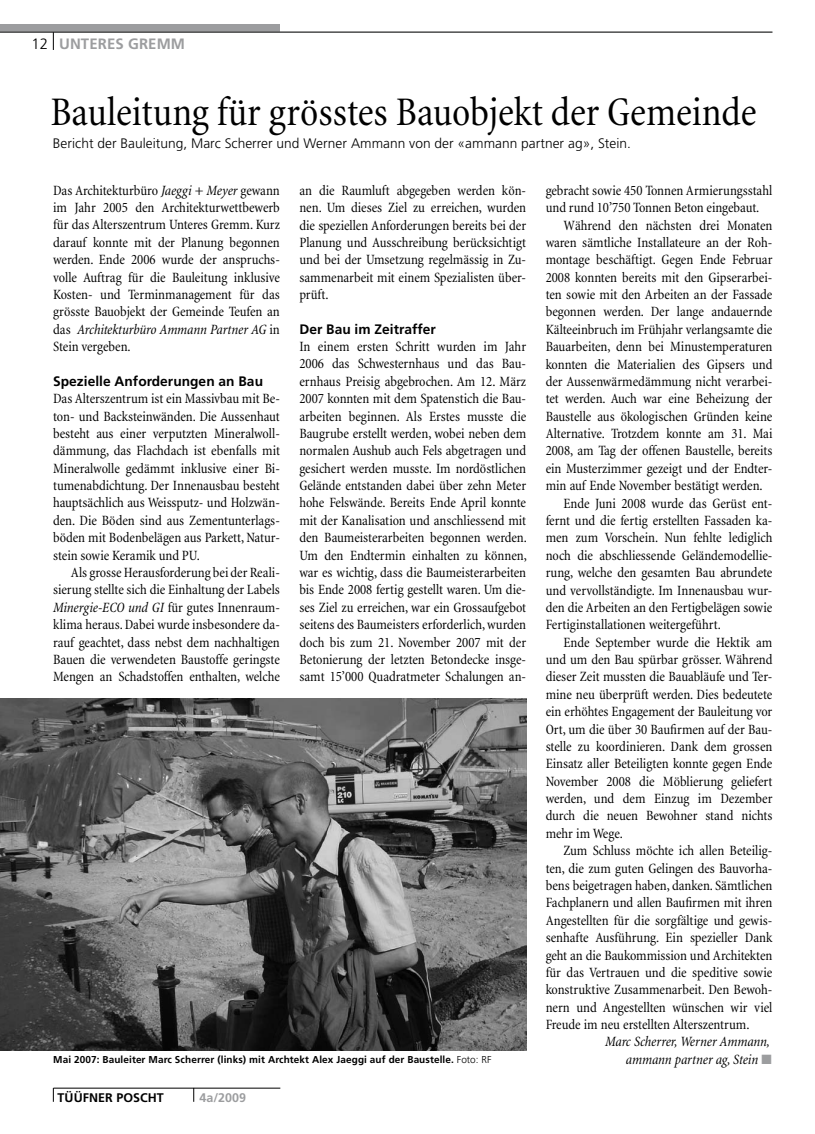
<style>
.page{position:relative;width:815px;height:1134px;background:#fff}
.page>*{position:absolute;margin:0;border:0;box-sizing:border-box;transform-origin:0 0}
.t1{font:condensed 41.25px "Minion";letter-spacing:-.005em;color:#000}
.t2{font:700 15px "Frutiger";letter-spacing:.005em;color:#9c9d9f}
.t3{font:condensed 14.38px/17.4px "Minion";letter-spacing:-.005em;color:#000;text-align:justify}
.t4{font:italic condensed 14.38px/17.4px "Minion";letter-spacing:-.005em;color:#000;text-align:right}
.t5{font:300 13.75px "Frutiger";color:#000}
.t6{font:700 13.75px "Frutiger";color:#000}
.t7{font:700 12.5px "Frutiger";letter-spacing:.005em;color:#000}
.t8{font:700 12.5px "Frutiger";letter-spacing:.005em;color:#9c9d9f}
.t9{font:700 10px "Frutiger";letter-spacing:.01em;color:#000}
.s1{font-weight:300;color:#000}
.s2{font-style:italic}
.s3{color:#9c9d9f}
.s4{font-weight:300}
</style>
<div class="page">
<div style="left:0;top:25px;width:280px;height:7px;background:#9c9d9f"></div>
<hr style="left:0;top:32px;width:772px;height:1px;background:#000">
<svg style="left:53px;top:32px;width:1px;height:18px"></svg>
<hr style="left:54px;top:1088px;width:226px;height:1px;background:#000">
<svg style="left:53px;top:1088px;width:1px;height:14px"></svg>
<svg style="left:194px;top:1088px;width:1px;height:14px"></svg>
<img style="left:0;top:699px;width:526px;height:351px">
<p class="t2" style="left:31px;top:35px;width:155px"><span class="s1">12</span> UNTERES GREMM</p>
<h1 class="t1" style="left:50px;top:90px;width:708px">Bauleitung für grösstes Bauobjekt der Gemeinde</h1>
<p class="t5" style="left:53px;top:136px;width:580px">Bericht der Bauleitung, Marc Scherrer und Werner Ammann von der «ammann partner ag», Stein.</p>
<p class="t3" style="left:53px;top:182px;width:228px">Das Architekturbüro <span class="s2">Jaeggi + Meyer</span> gewann im Jahr 2005 den Architekturwettbewerb für das Alterszentrum Unteres Gremm. Kurz darauf konnte mit der Planung begonnen werden. Ende 2006 wurde der anspruchs&shy;volle Auftrag für die Bauleitung inklusive Kosten- und Terminmanagement für das grösste Bauobjekt der Gemeinde Teufen an das <span class="s2">Architekturbüro Ammann Partner AG</span> in Stein vergeben.</p>
<p class="t6" style="left:53px;top:373px;width:211px">Spezielle Anforderungen an Bau</p>
<p class="t3" style="left:53px;top:390px;width:228px">Das Alterszentrum ist ein Massivbau mit Be&shy;ton- und Backsteinwänden. Die Aussenhaut besteht aus einer verputzten Mineralwoll&shy;dämmung, das Flachdach ist ebenfalls mit Mineralwolle gedämmt inklusive einer Bi&shy;tumenabdichtung. Der Innenausbau besteht hauptsächlich aus Weissputz- und Holzwän&shy;den. Die Böden sind aus Zementunterlags&shy;böden mit Bodenbelägen aus Parkett, Natur&shy;stein sowie Keramik und PU.</p>
<p class="t3" style="left:53px;top:564px;width:228px;text-indent:18px">Als grosse Herausforderung bei der Reali&shy;sierung stellte sich die Einhaltung der Labels <span class="s2">Minergie-ECO und GI</span> für gutes Innenraum&shy;klima heraus. Dabei wurde insbesondere da&shy;rauf geachtet, dass nebst dem nachhaltigen Bauen die verwendeten Baustoffe geringste Mengen an Schadstoffen enthalten, welche</p>
<p class="t3" style="left:299px;top:182px;width:228px">an die Raumluft abgegeben werden kön&shy;nen. Um dieses Ziel zu erreichen, wurden die speziellen Anforderungen bereits bei der Planung und Ausschreibung berücksichtigt und bei der Umsetzung regelmässig in Zu&shy;sammenarbeit mit einem Spezialisten über&shy;prüft.</p>
<p class="t6" style="left:299px;top:321px;width:138px">Der Bau im Zeitraffer</p>
<p class="t3" style="left:299px;top:338px;width:229px">In einem ersten Schritt wurden im Jahr 2006 das Schwesternhaus und das Bau&shy;ernhaus Preisig abgebrochen. Am 12. März 2007 konnten mit dem Spatenstich die Bau&shy;arbeiten beginnen. Als Erstes musste die Baugrube erstellt werden, wobei neben dem normalen Aushub auch Fels abgetragen und gesichert werden musste. Im nordöstlichen Gelände entstanden dabei über zehn Meter hohe Felswände. Bereits Ende April konnte mit der Kanalisation und anschliessend mit den Baumeisterarbeiten begonnen werden.<br>Um den Endtermin einhalten zu können, war es wichtig, dass die Baumeisterarbeiten bis Ende 2008 fertig gestellt waren. Um die&shy;ses Ziel zu erreichen, war ein Grossaufgebot seitens des Baumeisters erforderlich, wurden doch bis zum 21. November 2007 mit der Betonierung der letzten Betondecke insge&shy;samt 15’000 Quadratmeter Schalungen an-</p>
<p class="t3" style="left:546px;top:182px;width:228px">gebracht sowie 450 Tonnen Armierungsstahl</p>
<p class="t3" style="left:546px;top:199px;width:215px">und rund 10’750 Tonnen Beton eingebaut.</p>
<p class="t3" style="left:563px;top:217px;width:211px">Während den nächsten drei Monaten</p>
<p class="t3" style="left:546px;top:234px;width:228px">waren sämtliche Installateure an der Roh-</p>
<p class="t3" style="left:546px;top:251px;width:228px">montage beschäftigt. Gegen Ende Februar</p>
<p class="t3" style="left:546px;top:269px;width:228px">2008 konnten bereits mit den Gipserarbei-</p>
<p class="t3" style="left:546px;top:286px;width:228px">ten sowie mit den Arbeiten an der Fassade</p>
<p class="t3" style="left:546px;top:304px;width:228px">begonnen werden. Der lange andauernde</p>
<p class="t3" style="left:546px;top:321px;width:228px">Kälteeinbruch im Frühjahr verlangsamte die</p>
<p class="t3" style="left:546px;top:338px;width:228px">Bauarbeiten, denn bei Minustemperaturen</p>
<p class="t3" style="left:546px;top:356px;width:228px">konnten die Materialien des Gipsers und</p>
<p class="t3" style="left:546px;top:373px;width:228px">der Aussenwärmedämmung nicht verarbei-</p>
<p class="t3" style="left:546px;top:390px;width:228px">tet werden. Auch war eine Beheizung der</p>
<p class="t3" style="left:546px;top:408px;width:228px">Baustelle aus ökologischen Gründen keine</p>
<p class="t3" style="left:546px;top:425px;width:228px">Alternative. Trotzdem konnte am 31. Mai</p>
<p class="t3" style="left:546px;top:443px;width:228px">2008, am Tag der offenen Baustelle, bereits</p>
<p class="t3" style="left:546px;top:460px;width:228px">ein Musterzimmer gezeigt und der Endter-</p>
<p class="t3" style="left:546px;top:477px;width:219px">min auf Ende November bestätigt werden.</p>
<p class="t3" style="left:563px;top:495px;width:211px">Ende Juni 2008 wurde das Gerüst ent-</p>
<p class="t3" style="left:546px;top:512px;width:228px">fernt und die fertig erstellten Fassaden ka-</p>
<p class="t3" style="left:546px;top:529px;width:228px">men zum Vorschein. Nun fehlte lediglich</p>
<p class="t3" style="left:546px;top:547px;width:228px">noch die abschliessende Geländemodellie-</p>
<p class="t3" style="left:546px;top:564px;width:228px">rung, welche den gesamten Bau abrundete</p>
<p class="t3" style="left:546px;top:582px;width:228px">und vervollständigte. Im Innenausbau wur-</p>
<p class="t3" style="left:546px;top:599px;width:228px">den die Arbeiten an den Fertigbelägen sowie</p>
<p class="t3" style="left:546px;top:616px;width:177px">Fertiginstallationen weitergeführt.</p>
<p class="t3" style="left:563px;top:634px;width:211px">Ende September wurde die Hektik am</p>
<p class="t3" style="left:546px;top:651px;width:228px">und um den Bau spürbar grösser. Während</p>
<p class="t3" style="left:546px;top:668px;width:228px">dieser Zeit mussten die Bauabläufe und Ter-</p>
<p class="t3" style="left:546px;top:686px;width:228px">mine neu überprüft werden. Dies bedeutete</p>
<p class="t3" style="left:546px;top:703px;width:228px">ein erhöhtes Engagement der Bauleitung vor</p>
<p class="t3" style="left:546px;top:721px;width:228px">Ort, um die über 30 Baufirmen auf der Bau-</p>
<p class="t3" style="left:546px;top:738px;width:228px">stelle zu koordinieren. Dank dem grossen</p>
<p class="t3" style="left:546px;top:755px;width:228px">Einsatz aller Beteiligten konnte gegen Ende</p>
<p class="t3" style="left:546px;top:773px;width:228px">November 2008 die Möblierung geliefert</p>
<p class="t3" style="left:546px;top:790px;width:228px">werden, und dem Einzug im Dezember</p>
<p class="t3" style="left:546px;top:808px;width:228px">durch die neuen Bewohner stand nichts</p>
<p class="t3" style="left:546px;top:825px;width:79px">mehr im Wege.</p>
<p class="t3" style="left:563px;top:842px;width:211px">Zum Schluss möchte ich allen Beteilig-</p>
<p class="t3" style="left:546px;top:860px;width:228px">ten, die zum guten Gelingen des Bauvorha-</p>
<p class="t3" style="left:546px;top:877px;width:228px">bens beigetragen haben, danken. Sämtlichen</p>
<p class="t3" style="left:546px;top:894px;width:228px">Fachplanern und allen Baufirmen mit ihren</p>
<p class="t3" style="left:546px;top:912px;width:228px">Angestellten für die sorgfältige und gewis-</p>
<p class="t3" style="left:546px;top:929px;width:228px">senhafte Ausführung. Ein spezieller Dank</p>
<p class="t3" style="left:546px;top:947px;width:228px">geht an die Baukommission und Architekten</p>
<p class="t3" style="left:546px;top:964px;width:228px">für das Vertrauen und die speditive sowie</p>
<p class="t3" style="left:546px;top:981px;width:228px">konstruktive Zusammenarbeit. Den Bewoh-</p>
<p class="t3" style="left:546px;top:999px;width:228px">nern und Angestellten wünschen wir viel</p>
<p class="t3" style="left:546px;top:1016px;width:205px">Freude im neu erstellten Alterszentrum.</p>
<p class="t4" style="left:605px;top:1033px;width:168px">Marc Scherrer, Werner Ammann, ammann partner ag, Stein <span class="s3">■</span></p>
<p class="t9" style="left:53px;top:1054px;width:440px">Mai 2007: Bauleiter Marc Scherrer (links) mit Archtekt Alex Jaeggi auf der Baustelle. <span class="s4">Foto: RF</span></p>
<p class="t7" style="left:58px;top:1090px;width:108px">TÜÜFNER POSCHT</p>
<p class="t8" style="left:199px;top:1090px;width:48px">4a/2009</p>
</div>
